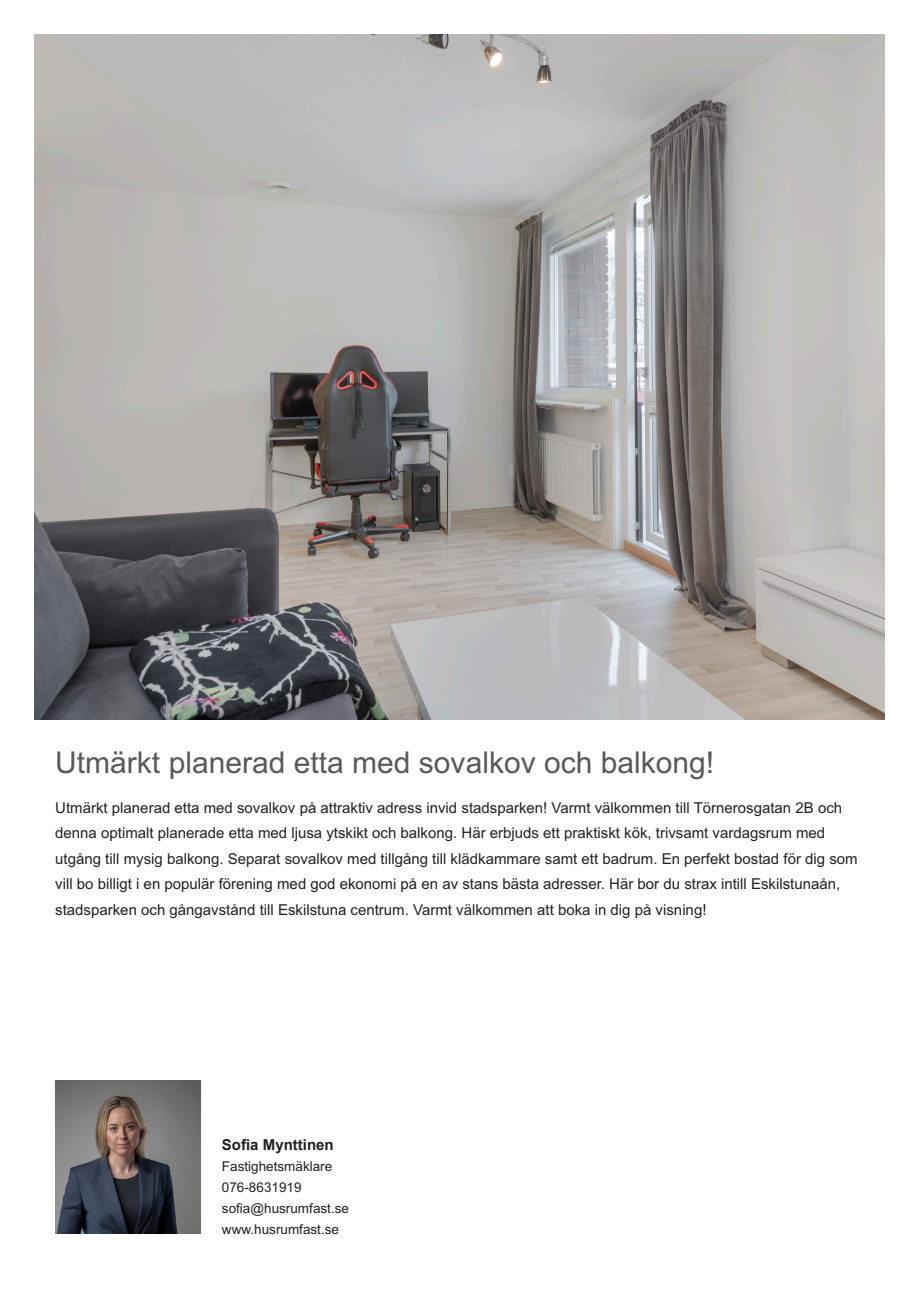
<style>
.page{position:relative;width:919px;height:1289px;background:#fff}
.page>*{position:absolute;margin:0;border:0;box-sizing:border-box;transform-origin:0 0}
.t1{font:30px "Arial";color:#58595b}
.t2{font:15px/25.5px "Arial";color:#231f20}
.t3{font:700 15px "Arial";color:#231f20}
.t4{font:13.5px/21px "Arial";color:#231f20}
</style>
<div class="page">
<img style="left:34px;top:34px;width:850px;height:685px">
<img style="left:55px;top:1080px;width:146px;height:153px">
<h1 class="t1" style="left:55px;top:742px;width:660px">Utmärkt planerad etta med sovalkov och balkong!</h1>
<p class="t2" style="left:55px;top:794px;width:803px">Utmärkt planerad etta med sovalkov på attraktiv adress invid stadsparken! Varmt välkommen till Törnerosgatan 2B och denna optimalt planerade etta med ljusa ytskikt och balkong. Här erbjuds ett praktiskt kök, trivsamt vardagsrum med utgång till mysig balkong. Separat sovalkov med tillgång till klädkammare samt ett badrum. En perfekt bostad för dig som vill bo billigt i en populär förening med god ekonomi på en av stans bästa adresser. Här bor du strax intill Eskilstunaån, stadsparken och gångavstånd till Eskilstuna centrum. Varmt välkommen att boka in dig på visning!</p>
<p class="t3" style="left:222px;top:1133px;width:113px">Sofia Mynttinen</p>
<p class="t4" style="left:222px;top:1155px;width:128px">Fastighetsmäklare<br>076‑8631919 sofia@husrumfast.se www.husrumfast.se</p>
</div>
